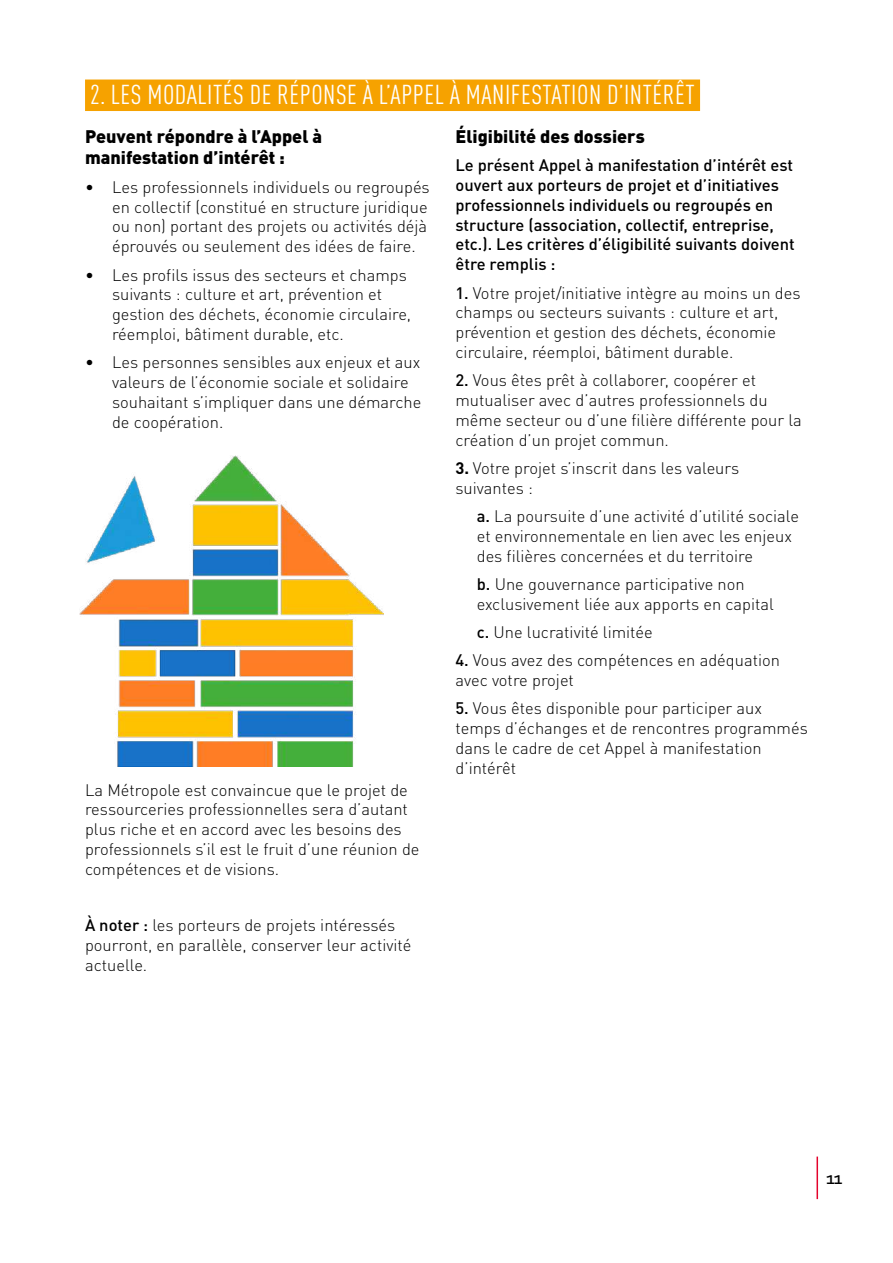
<style>
.page{position:relative;width:893px;height:1263px;background:#fff}
.page>*{position:absolute;margin:0;border:0;box-sizing:border-box;transform-origin:0 0}
.t1{font:condensed 27px "DIN Pro";letter-spacing:.02em;color:#fff}
.t2{font:900 18px/21.6px "DIN Pro";color:#000}
.t3{font:300 16.5px/19.8px "DIN Pro";color:#000}
.t4{font:500 16.5px/19.8px "DIN Pro";color:#000}
.t5{font:16.5px "Arlette";color:#000}
.s1{font-weight:500}
.s2{font-weight:700}
</style>
<div class="page">
<hr style="left:816px;top:1156px;width:2px;height:43px;background:#e4032c">
<div style="left:85px;top:80px;width:615px;height:31px;background:#f6a200"></div>
<img style="left:79px;top:456px;width:304px;height:311px">
<h1 class="t1" style="left:90px;top:75px;width:606px">2. LES MODALITÉS DE RÉPONSE À L’APPEL À MANIFESTATION D’INTÉRÊT</h1>
<p class="t2" style="left:85px;top:123px;width:239px">Peuvent répondre à l’Appel à manifestation d’intérêt :</p>
<p class="t3" style="left:112px;top:175px;width:319px;text-indent:-27px">• Les professionnels individuels ou regroupés en collectif (constitué en structure juridique ou non) portant des projets ou activités déjà éprouvés ou seulement des idées de faire.</p>
<p class="t3" style="left:112px;top:263px;width:301px;text-indent:-27px">• Les profils issus des secteurs et champs suivants : culture et art, prévention et gestion des déchets, économie circulaire, réemploi, bâtiment durable, etc.</p>
<p class="t3" style="left:112px;top:351px;width:311px;text-indent:-27px">• Les personnes sensibles aux enjeux et aux valeurs de l’économie sociale et solidaire souhaitant s’impliquer dans une démarche de coopération.</p>
<p class="t2" style="left:455px;top:123px;width:191px">Éligibilité des dossiers</p>
<p class="t4" style="left:455px;top:154px;width:341px">Le présent Appel à manifestation d’intérêt est ouvert aux porteurs de projet et d’initiatives professionnels individuels ou regroupés en structure (association, collectif, entreprise, etc.). Les critères d’éligibilité suivants doivent être remplis :</p>
<p class="t3" style="left:455px;top:281px;width:346px"><span class="s1">1.</span> Votre projet/initiative intègre au moins un des champs ou secteurs suivants : culture et art, prévention et gestion des déchets, économie circulaire, réemploi, bâtiment durable.</p>
<p class="t3" style="left:455px;top:369px;width:348px"><span class="s1">2.</span> Vous êtes prêt à collaborer, coopérer et mutualiser avec d’autres professionnels du même secteur ou d’une filière différente pour la création d’un projet commun.</p>
<p class="t3" style="left:455px;top:457px;width:285px"><span class="s2">3.</span> Votre projet s’inscrit dans les valeurs suivantes :</p>
<p class="t3" style="left:477px;top:505px;width:324px"><span class="s1">a.</span> La poursuite d’une activité d’utilité sociale et environnementale en lien avec les enjeux des filières concernées et du territoire</p>
<p class="t3" style="left:477px;top:573px;width:299px"><span class="s1">b.</span> Une gouvernance participative non exclusivement liée aux apports en capital</p>
<p class="t3" style="left:477px;top:621px;width:178px"><span class="s1">c.</span> Une lucrativité limitée</p>
<p class="t3" style="left:455px;top:649px;width:326px"><span class="s1">4.</span> Vous avez des compétences en adéquation avec votre projet</p>
<p class="t3" style="left:455px;top:697px;width:354px"><span class="s1">5.</span> Vous êtes disponible pour participer aux temps d’échanges et de rencontres programmés dans le cadre de cet Appel à manifestation d’intérêt</p>
<p class="t3" style="left:85px;top:778px;width:336px">La Métropole est convaincue que le projet de ressourceries professionnelles sera d’autant plus riche et en accord avec les besoins des professionnels s’il est le fruit d’une réunion de compétences et de visions.</p>
<p class="t3" style="left:85px;top:914px;width:328px"><span class="s1">À noter :</span> les porteurs de projets intéressés pourront, en parallèle, conserver leur activité actuelle.</p>
<p class="t5" style="left:826px;top:1169px;width:18px">11</p>
</div>
